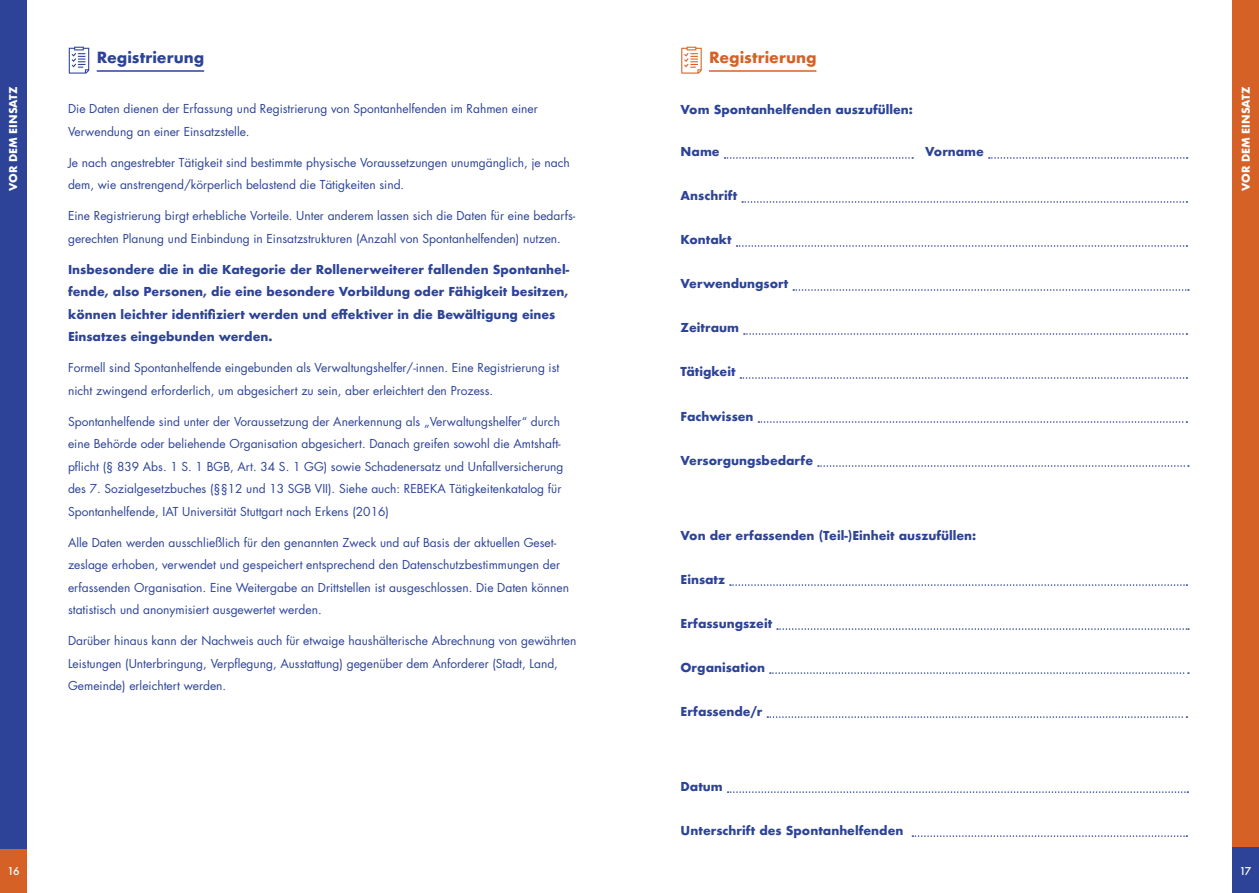
<style>
.page{position:relative;width:1259px;height:893px;background:#fff}
.page>*{position:absolute;margin:0;border:0;box-sizing:border-box;transform-origin:0 0}
.t1{font:700 15px "Futura";color:#2c4397}
.t2{font:700 15px "Futura";color:#d66127}
.t3{font:12px/22.5px "Futura";color:#2c4397}
.t4{font:700 12px/22.5px "Futura";color:#2c4397}
.t5{font:700 10.5px "Futura";color:#fff}
.t6{font:500 10.5px "Futura";color:#fff}
</style>
<div class="page">
<div style="left:1232px;top:811px;width:27px;height:82px;background:#2c4397"></div>
<div style="left:0;top:0;width:26px;height:849px;background:#2c4397"></div>
<div style="left:1232px;top:0;width:27px;height:846px;background:#d66127"></div>
<div style="left:0;top:849px;width:26px;height:44px;background:#d66127"></div>
<hr style="left:709px;top:70px;width:107px;height:2px;background:#d66127">
<hr style="left:97px;top:70px;width:107px;height:2px;background:#2c4397">
<svg style="left:724px;top:157px;width:189px;height:2px"></svg>
<svg style="left:988px;top:157px;width:199px;height:2px"></svg>
<svg style="left:742px;top:201px;width:445px;height:2px"></svg>
<svg style="left:736px;top:245px;width:451px;height:2px"></svg>
<svg style="left:793px;top:289px;width:396px;height:2px"></svg>
<svg style="left:744px;top:333px;width:443px;height:2px"></svg>
<svg style="left:740px;top:377px;width:447px;height:2px"></svg>
<svg style="left:758px;top:421px;width:429px;height:2px"></svg>
<svg style="left:818px;top:465px;width:371px;height:2px"></svg>
<svg style="left:730px;top:584px;width:457px;height:2px"></svg>
<svg style="left:777px;top:628px;width:412px;height:2px"></svg>
<svg style="left:770px;top:672px;width:419px;height:2px"></svg>
<svg style="left:767px;top:716px;width:420px;height:2px"></svg>
<svg style="left:727px;top:791px;width:461px;height:2px"></svg>
<svg style="left:912px;top:835px;width:275px;height:2px"></svg>
<svg style="left:681px;top:47px;width:20px;height:27px"></svg>
<svg style="left:69px;top:47px;width:20px;height:27px"></svg>
<p class="t1" style="left:97px;top:47px;width:109px">Registrierung</p>
<p class="t2" style="left:709px;top:47px;width:109px">Registrierung</p>
<p class="t4" style="left:680px;top:98px;width:234px">Vom Spontanhelfenden auszufüllen:</p>
<p class="t4" style="left:680px;top:141px;width:41px">Name</p>
<p class="t4" style="left:925px;top:141px;width:60px">Vorname</p>
<p class="t4" style="left:680px;top:185px;width:58px">Anschrift</p>
<p class="t4" style="left:680px;top:229px;width:53px">Kontakt</p>
<p class="t4" style="left:680px;top:273px;width:109px">Verwendungsort</p>
<p class="t4" style="left:680px;top:317px;width:60px">Zeitraum</p>
<p class="t4" style="left:680px;top:361px;width:56px">Tätigkeit</p>
<p class="t4" style="left:680px;top:405px;width:74px">Fachwissen</p>
<p class="t4" style="left:680px;top:449px;width:134px">Versorgungsbedarfe</p>
<p class="t5" style="left:6px;top:191px;width:106px;rotate:-90deg">VOR DEM EINSATZ</p>
<p class="t5" style="left:1238px;top:191px;width:106px;rotate:-90deg">VOR DEM EINSATZ</p>
<p class="t3" style="left:68px;top:97px;width:471px">Die Daten dienen der Erfassung und Registrierung von Spontanhelfenden im Rahmen einer<br>Verwendung an einer Einsatzstelle.</p>
<p class="t3" style="left:68px;top:151px;width:503px">Je nach angestrebter Tätigkeit sind bestimmte physische Voraussetzungen unumgänglich, je nach dem, wie anstrengend/körperlich belastend die Tätigkeiten sind.</p>
<p class="t3" style="left:68px;top:204px;width:509px">Eine Registrierung birgt erhebliche Vorteile. Unter anderem lassen sich die Daten für eine bedarfs&shy;gerechten Planung und Einbindung in Einsatzstrukturen (Anzahl von Spontanhelfenden) nutzen.</p>
<p class="t4" style="left:68px;top:258px;width:502px">Insbesondere die in die Kategorie der Rollenerweiterer fallenden Spontanhel&shy;fende, also Personen, die eine besondere Vorbildung oder Fähigkeit besitzen, können leichter identifiziert werden und effektiver in die Bewältigung eines Einsatzes eingebunden werden.</p>
<p class="t3" style="left:68px;top:356px;width:493px">Formell sind Spontanhelfende eingebunden als Verwaltungshelfer/-innen. Eine Registrierung ist nicht zwingend erforderlich, um abgesichert zu sein, aber erleichtert den Prozess.</p>
<p class="t3" style="left:68px;top:410px;width:497px">Spontanhelfende sind unter der Voraussetzung der Anerkennung als „Verwaltungshelfer“ durch eine Behörde oder beliehende Organisation abgesichert. Danach greifen sowohl die Amtshaft&shy;pflicht (§ 839 Abs. 1 S. 1 BGB, Art. 34 S. 1 GG) sowie Schadenersatz und Unfallversicherung des 7. Sozialgesetzbuches (§§12 und 13 SGB VII). Siehe auch: REBEKA Tätigkeitenkatalog für Spontanhelfende, IAT Universität Stuttgart nach Erkens (2016)</p>
<p class="t3" style="left:68px;top:531px;width:502px">Alle Daten werden ausschließlich für den genannten Zweck und auf Basis der aktuellen Geset&shy;zeslage erhoben, verwendet und gespeichert entsprechend den Datenschutzbestimmungen der erfassenden Organisation. Eine Weitergabe an Drittstellen ist ausgeschlossen. Die Daten können statistisch und anonymisiert ausgewertet werden.</p>
<p class="t3" style="left:68px;top:629px;width:510px">Darüber hinaus kann der Nachweis auch für etwaige haushälterische Abrechnung von gewährten<br>Leistungen (Unterbringung, Verpflegung, Ausstattung) gegenüber dem Anforderer (Stadt, Land,<br>Gemeinde) erleichtert werden.</p>
<p class="t4" style="left:680px;top:524px;width:297px">Von der erfassenden (Teil-)Einheit auszufüllen:</p>
<p class="t4" style="left:680px;top:568px;width:46px">Einsatz</p>
<p class="t4" style="left:680px;top:612px;width:93px">Erfassungszeit</p>
<p class="t4" style="left:680px;top:656px;width:86px">Organisation</p>
<p class="t4" style="left:680px;top:700px;width:83px">Erfassende/r</p>
<p class="t4" style="left:680px;top:775px;width:44px">Datum</p>
<p class="t4" style="left:680px;top:819px;width:224px">Unterschrift des Spontanhelfenden</p>
<p class="t6" style="left:8px;top:864px;width:14px">16</p>
<p class="t6" style="left:1239px;top:864px;width:13px">17</p>
</div>
